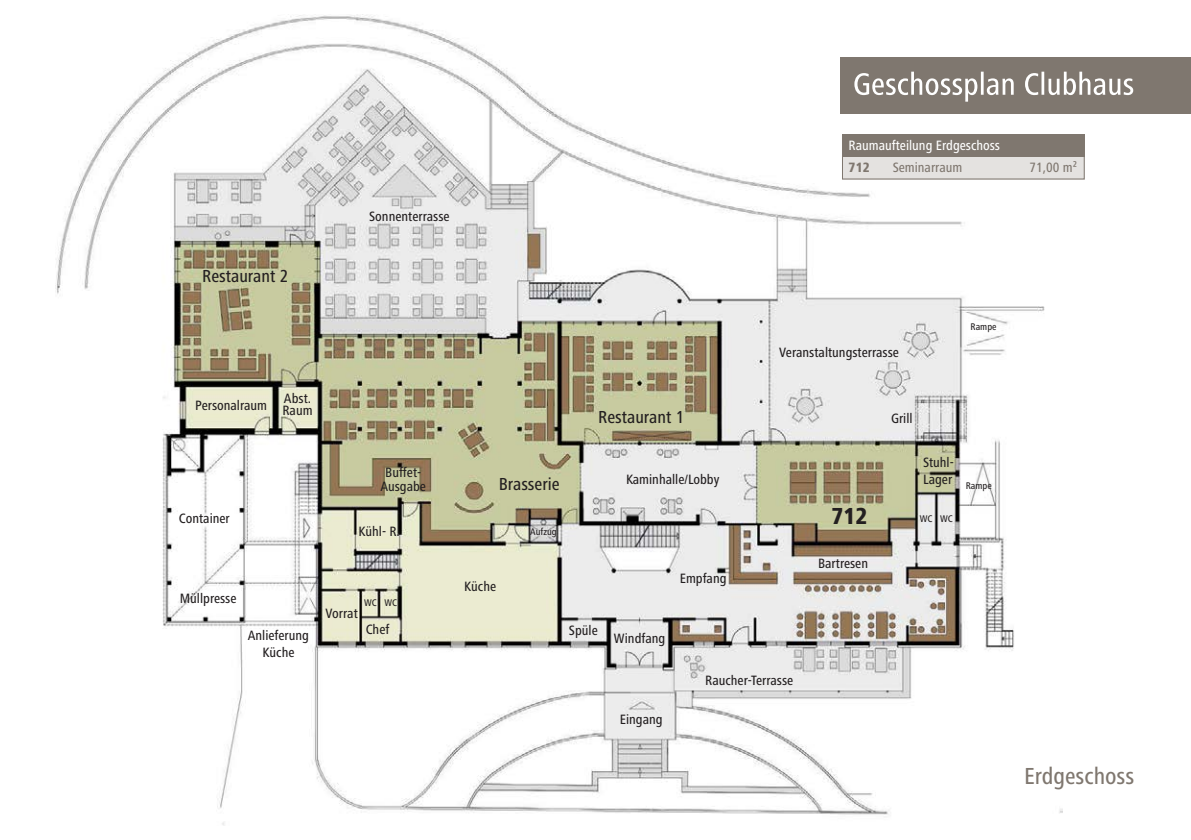
<style>
.page{position:relative;width:1191px;height:840px;background:#fff}
.page>*{position:absolute;margin:0;border:0;box-sizing:border-box;transform-origin:0 0}
.t1{font:500 condensed 24px "Frutiger Next Pro";color:#7f776f}
.t2{font:800 condensed 24px "Frutiger Next Pro";color:#231f20}
.t3{font:500 condensed 18px "Frutiger Next Pro";color:#231f20}
.t4{font:500 condensed 14px/16.8px "Frutiger Next Pro";color:#231f20;text-align:center}
.t5{font:500 condensed 14px "Frutiger Next Pro";color:#fff}
.t6{font:500 condensed 14px "Frutiger Next Pro";color:#7f776f}
.t7{font:800 condensed 14px "Frutiger Next Pro";color:#7f776f}
.t8{font:500 condensed 10px "Frutiger Next Pro";color:#231f20}
</style>
<div class="page">
<img style="left:55px;top:15px;width:1007px;height:809px">
<div style="left:842px;top:157px;width:242px;height:22px;background:#e4e2e0"></div>
<div style="left:842px;top:134px;width:242px;height:23px;background:#7f776f"></div>
<div style="left:842px;top:134px;width:242px;height:45px;border:1px solid #7f776f"></div>
<div style="left:840px;top:57px;width:351px;height:56px;background:#7f776f"></div>
<svg style="left:854px;top:72px;width:279px;height:30px"></svg>
<p class="t4" style="left:369px;top:208px;width:82px">Sonnenterrasse</p>
<p class="t5" style="left:848px;top:137px;width:153px">Raumaufteilung Erdgeschoss</p>
<p class="t7" style="left:848px;top:159px;width:23px">712</p>
<p class="t6" style="left:892px;top:159px;width:71px">Seminarraum</p>
<p class="t6" style="left:1029px;top:159px;width:50px">71,00 m²</p>
<p class="t3" style="left:202px;top:265px;width:88px">Restaurant 2</p>
<p class="t4" style="left:195px;top:397px;width:73px">Personalraum</p>
<p class="t4" style="left:282px;top:391px;width:32px;line-height:12px;text-align:left">Abst.<br>Raum</p>
<p class="t4" style="left:179px;top:509px;width:53px">Container</p>
<p class="t4" style="left:380px;top:464px;width:47px;line-height:14px">Buffet-<br>Ausgabe</p>
<p class="t4" style="left:358px;top:522px;width:43px">Kühl- R.</p>
<p class="t4" style="left:180px;top:590px;width:58px">Müllpresse</p>
<p class="t4" style="left:248px;top:627px;width:63px">Anlieferung<br>Küche</p>
<p class="t8" style="left:364px;top:596px;width:34px">WC WC</p>
<p class="t4" style="left:325px;top:604px;width:34px">Vorrat</p>
<p class="t4" style="left:366px;top:620px;width:25px">Chef</p>
<p class="t4" style="left:779px;top:343px;width:121px">Veranstaltungsterrasse</p>
<p class="t8" style="left:970px;top:320px;width:27px">Rampe</p>
<p class="t3" style="left:598px;top:407px;width:88px">Restaurant 1</p>
<p class="t3" style="left:499px;top:473px;width:62px">Brasserie</p>
<p class="t8" style="left:530px;top:526px;width:28px">Aufzug</p>
<p class="t4" style="left:464px;top:577px;width:34px">Küche</p>
<p class="t4" style="left:569px;top:621px;width:30px">Spüle</p>
<p class="t4" style="left:626px;top:470px;width:95px">Kaminhalle/Lobby</p>
<p class="t4" style="left:679px;top:569px;width:48px">Empfang</p>
<p class="t4" style="left:614px;top:629px;width:53px">Windfang</p>
<p class="t4" style="left:620px;top:710px;width:44px">Eingang</p>
<p class="t4" style="left:705px;top:671px;width:90px">Raucher-Terrasse</p>
<p class="t4" style="left:891px;top:409px;width:23px">Grill</p>
<p class="t4" style="left:923px;top:453px;width:32px;text-align:left">Stuhl-<br>Lager</p>
<h1 class="t2" style="left:831px;top:502px;width:38px">712</h1>
<p class="t8" style="left:920px;top:512px;width:34px">WC WC</p>
<p class="t8" style="left:965px;top:479px;width:27px">Rampe</p>
<p class="t4" style="left:818px;top:555px;width:52px">Bartresen</p>
<h1 class="t1" style="left:1024px;top:761px;width:112px">Erdgeschoss</h1>
</div>
